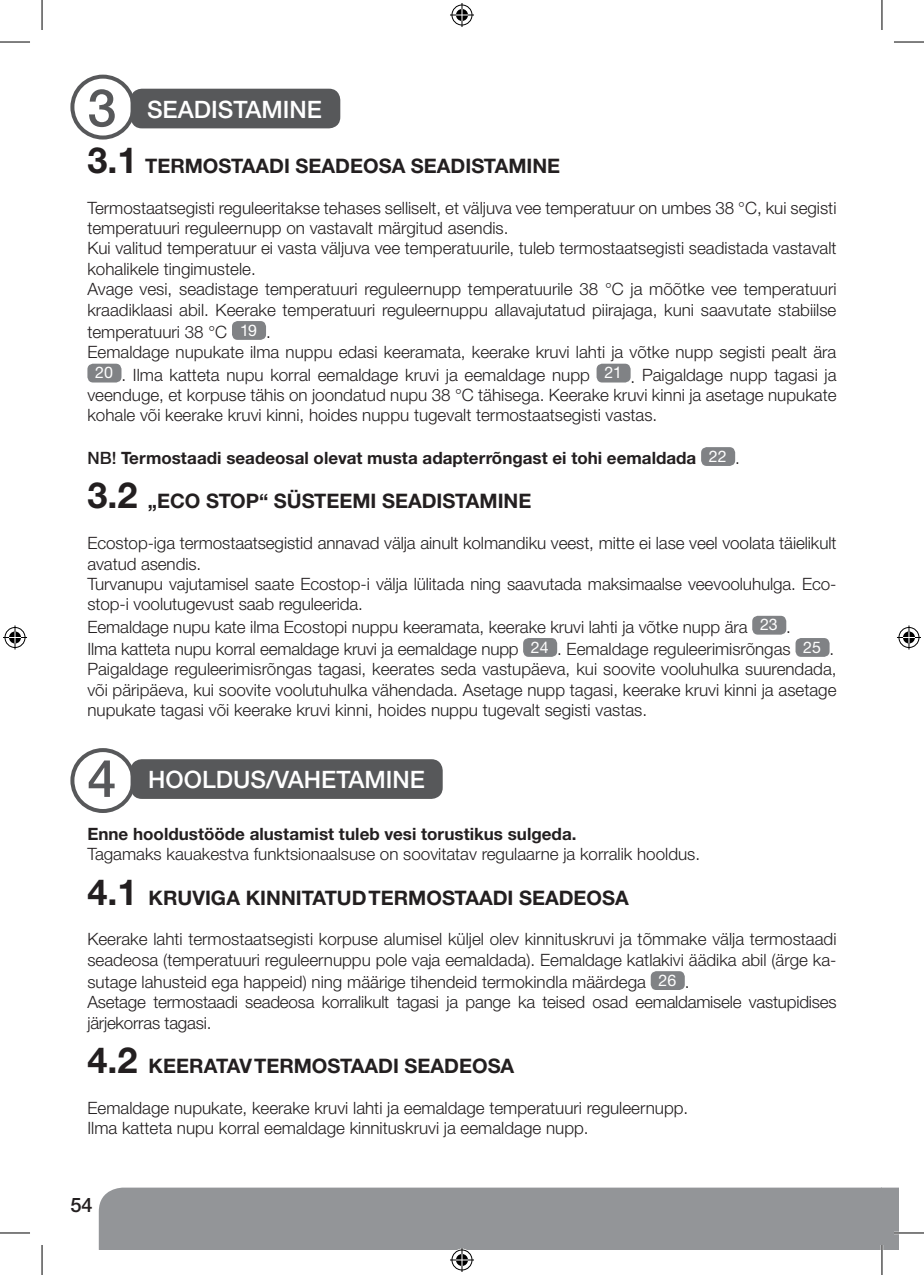
<style>
.page{position:relative;width:924px;height:1275px;background:#fff}
.page>*{position:absolute;margin:0;border:0;box-sizing:border-box;transform-origin:0 0}
.t1{font:500 52px "Helvetica Neue CE";color:#57585a}
.t2{font:500 24px "Helvetica Neue CE";color:#fff}
.t3{font:700 20px "Helvetica Neue CE";color:#231f20}
.t4{font:500 20px "Helvetica Neue CE";color:#231f20}
.t5{font:300 17px/20.4px "Helvetica Neue CE";color:#231f20}
.t6{font:700 17px "Helvetica Neue CE";color:#231f20}
.s1{font-size:36px}
.s2{font-weight:400;font-size:16px;color:#fff}
.s3{font-weight:500}
.s4{font-weight:300}
</style>
<div class="page">
<div style="left:99px;top:1187px;width:782px;height:63px;background:#939598"></div>
<svg style="left:881px;top:1187px;width:17px;height:63px"></svg>
<div style="left:70px;top:748px;width:65px;height:65px;border:4px solid #57585a;border-radius:50%"></div>
<div style="left:130px;top:89px;width:210px;height:39px;background:#57585a;border-radius:11px"></div>
<div style="left:232px;top:321px;width:34px;height:19px;background:#808285;border-radius:6px"></div>
<div style="left:87px;top:364px;width:34px;height:18px;background:#808285;border-radius:6px"></div>
<div style="left:596px;top:364px;width:34px;height:18px;background:#808285;border-radius:6px"></div>
<div style="left:700px;top:447px;width:34px;height:19px;background:#808285;border-radius:6px"></div>
<div style="left:751px;top:616px;width:35px;height:18px;background:#808285;border-radius:6px"></div>
<div style="left:523px;top:638px;width:34px;height:19px;background:#808285;border-radius:6px"></div>
<div style="left:795px;top:638px;width:34px;height:19px;background:#808285;border-radius:6px"></div>
<div style="left:130px;top:759px;width:312px;height:40px;background:#57585a;border-radius:11px"></div>
<div style="left:650px;top:971px;width:34px;height:19px;background:#808285;border-radius:6px"></div>
<div style="left:70px;top:75px;width:65px;height:64px;border:4px solid #57585a;border-radius:50%"></div>
<hr style="left:893px;top:1231px;width:30px;height:3px;background:#fff">
<hr style="left:880px;top:1245px;width:2px;height:30px;background:#fff">
<hr style="left:0;top:42px;width:30px;height:1px;background:#000">
<hr style="left:893px;top:42px;width:30px;height:1px;background:#000">
<hr style="left:0;top:1232px;width:30px;height:1px;background:#000">
<hr style="left:893px;top:1232px;width:30px;height:1px;background:#000">
<hr style="left:42px;top:0;width:1px;height:30px;background:#000">
<hr style="left:42px;top:1245px;width:1px;height:30px;background:#000">
<hr style="left:881px;top:0;width:1px;height:30px;background:#000">
<hr style="left:881px;top:1245px;width:1px;height:30px;background:#000">
<svg style="left:450px;top:3px;width:24px;height:24px"></svg>
<svg style="left:450px;top:1248px;width:24px;height:24px"></svg>
<svg style="left:3px;top:625px;width:24px;height:24px"></svg>
<svg style="left:897px;top:625px;width:23px;height:24px"></svg>
<h1 class="t1" style="left:87px;top:76px;width:30px">3</h1>
<h2 class="t2" style="left:147px;top:94px;width:176px">SEADISTAMINE</h2>
<p class="t3" style="left:87px;top:153px;width:474px"><span class="s1">3.1</span> TERMOSTAADI SEADEOSA SEADISTAMINE</p>
<p class="t5" style="left:87px;top:197px;width:750px">Termostaatsegisti reguleeritakse tehases selliselt, et väljuva vee temperatuur on umbes 38 °C, kui segisti temperatuuri reguleernupp on vastavalt märgitud asendis.<br>Kui valitud temperatuur ei vasta väljuva vee temperatuurile, tuleb termostaatsegisti seadistada vastavalt kohalikele tingimustele.<br>Avage vesi, seadistage temperatuuri reguleernupp temperatuurile 38 °C ja mõõtke vee temperatuuri kraadiklaasi abil. Keerake temperatuuri reguleernuppu allavajutatud piirajaga, kuni saavutate stabiilse</p>
<p class="t5" style="left:87px;top:321px;width:750px">temperatuuri 38 °C <span class="s2">19</span> .<br>Eemaldage nupukate ilma nuppu edasi keeramata, keerake kruvi lahti ja võtke nupp segisti pealt ära</p>
<p class="t5" style="left:87px;top:364px;width:750px;text-align:justify;text-indent:8px"><span class="s2">20</span> . Ilma katteta nupu korral eemaldage kruvi ja eemaldage nupp <span class="s2">21</span> . Paigaldage nupp tagasi ja veenduge, et korpuse tähis on joondatud nupu 38 °C tähisega. Keerake kruvi kinni ja asetage nupukate kohale või keerake kruvi kinni, hoides nuppu tugevalt termostaatsegisti vastas.</p>
<p class="t6" style="left:87px;top:447px;width:653px"><span class="s3">NB!</span> Termostaadi seadeosal olevat musta adapterrõngast ei tohi eemaldada <span class="s2">22</span> <span class="s4">.</span></p>
<p class="t3" style="left:87px;top:489px;width:445px"><span class="s1">3.2</span> „ECO STOP“ SÜSTEEMI SEADISTAMINE</p>
<p class="t5" style="left:87px;top:533px;width:750px">Ecostop-iga termostaatsegistid annavad välja ainult kolmandiku veest, mitte ei lase veel voolata täielikult avatud asendis.<br>Turvanupu vajutamisel saate Ecostop-i välja lülitada ning saavutada maksimaalse veevooluhulga. Eco&shy;stop-i voolutugevust saab reguleerida.</p>
<p class="t5" style="left:87px;top:615px;width:748px;line-height:22.2px">Eemaldage nupu kate ilma Ecostopi nuppu keeramata, keerake kruvi lahti ja võtke nupp ära <span class="s2">23</span> .<br>Ilma katteta nupu korral eemaldage kruvi ja eemaldage nupp <span class="s2">24</span> . Eemaldage reguleerimisrõngas <span class="s2">25</span> .</p>
<p class="t5" style="left:87px;top:659px;width:750px;text-align:justify">Paigaldage reguleerimisrõngas tagasi, keerates seda vastupäeva, kui soovite vooluhulka suurendada, või päripäeva, kui soovite voolutuhulka vähendada. Asetage nupp tagasi, keerake kruvi kinni ja asetage nupukate tagasi või keerake kruvi kinni, hoides nuppu tugevalt segisti vastas.</p>
<h1 class="t1" style="left:87px;top:747px;width:30px">4</h1>
<h2 class="t2" style="left:148px;top:765px;width:278px">HOOLDUS/VAHETAMINE</h2>
<p class="t6" style="left:87px;top:823px;width:490px">Enne hooldustööde alustamist tuleb vesi torustikus sulgeda.</p>
<p class="t5" style="left:87px;top:844px;width:614px">Tagamaks kauakestva funktsionaalsuse on soovitatav regulaarne ja korralik hooldus.</p>
<p class="t3" style="left:87px;top:885px;width:534px"><span class="s1">4.1</span> KRUVIGA KINNITATUD TERMOSTAADI SEADEOSA</p>
<p class="t5" style="left:87px;top:929px;width:750px">Keerake lahti termostaatsegisti korpuse alumisel küljel olev kinnituskruvi ja tõmmake välja termostaadi seadeosa (temperatuuri reguleernuppu pole vaja eemaldada). Eemaldage katlakivi äädika abil (ärge ka-</p>
<p class="t5" style="left:87px;top:971px;width:750px">sutage lahusteid ega happeid) ning määrige tihendeid termokindla määrdega <span class="s2">26</span> .<br>Asetage termostaadi seadeosa korralikult tagasi ja pange ka teised osad eemaldamisele vastupidises järjekorras tagasi.</p>
<p class="t3" style="left:87px;top:1053px;width:420px"><span class="s1">4.2</span> KEERATAV TERMOSTAADI SEADEOSA</p>
<p class="t5" style="left:87px;top:1097px;width:602px">Eemaldage nupukate, keerake kruvi lahti ja eemaldage temperatuuri reguleernupp.<br>Ilma katteta nupu korral eemaldage kinnituskruvi ja eemaldage nupp.</p>
<p class="t4" style="left:70px;top:1192px;width:24px">54</p>
</div>
